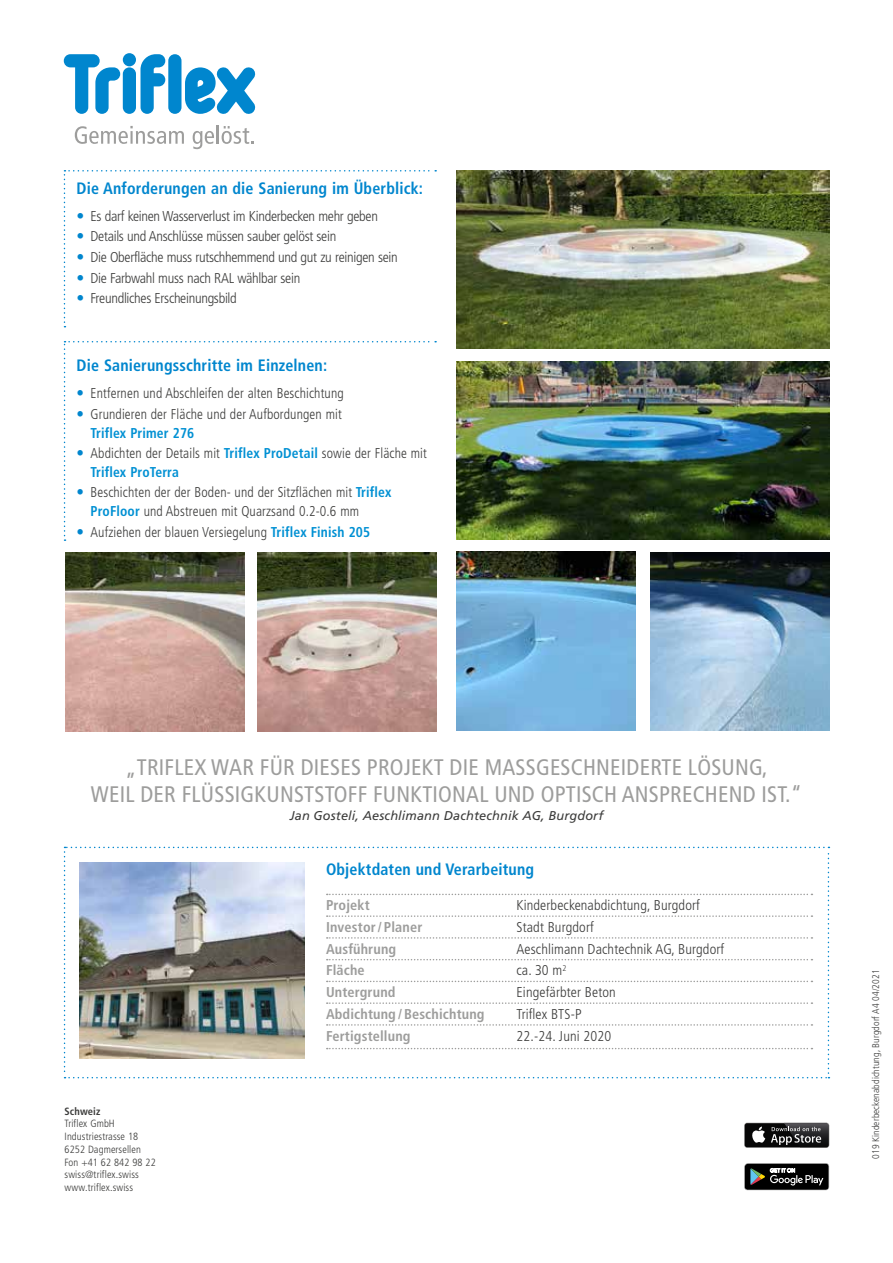
<style>
.page{position:relative;width:893px;height:1263px;background:#fff}
.page>*{position:absolute;margin:0;border:0;box-sizing:border-box;transform-origin:0 0}
.t1{font:condensed 22.5px/27px "Frutiger LT Pro";letter-spacing:.01em;color:#9d9d9c;text-align:center}
.t2{font:700 condensed 16.5px "Frutiger LT Pro";letter-spacing:.01em;color:#0086ce}
.t3{font:300 condensed 14.25px/20.7px "Frutiger LT Pro";letter-spacing:.01em;color:#3c3c3b;scale:.96 1}
.t4{font:300 condensed 14.25px/20.7px "Frutiger LT Pro";letter-spacing:-.02em;color:#3c3c3b}
.t5{font:300 condensed 14.25px "Frutiger LT Pro";letter-spacing:.01em;color:#3c3c3b}
.t6{font:700 condensed 14.25px "Frutiger LT Pro";letter-spacing:.01em;color:#9d9d9c}
.t7{font:italic 12.75px "Frutiger LT Pro";letter-spacing:.01em;color:#3c3c3b}
.t8{font:300 condensed 10.5px/12.8px "Frutiger LT Pro";letter-spacing:.01em;color:#3c3c3b}
.t9{font:700 condensed 10.5px "Frutiger LT Pro";letter-spacing:.01em;color:#3c3c3b}
.t10{font:300 condensed 9.75px "Frutiger LT Pro";letter-spacing:.01em;color:#3c3c3b}
.s1{font-weight:700;color:#0090d3}
</style>
<div class="page">
<svg style="left:75px;top:126px;width:109px;height:18px"></svg>
<svg style="left:193px;top:125px;width:61px;height:24px"></svg>
<svg style="left:64px;top:54px;width:56px;height:60px"></svg>
<div style="left:123px;top:67px;width:13px;height:47px;background:#0086ce;border-radius:7px"></div>
<div style="left:123px;top:53px;width:13px;height:13px;background:#0086ce;border-radius:50%"></div>
<svg style="left:140px;top:54px;width:25px;height:60px"></svg>
<svg style="left:185px;top:67px;width:70px;height:47px"></svg>
<div style="left:168px;top:54px;width:13px;height:60px;background:#0086ce;border-radius:7px"></div>
<div style="left:744px;top:1123px;width:85px;height:25px;background:#575656;border-radius:3px"></div>
<div style="left:745px;top:1123px;width:84px;height:24px;background:#070707;border-radius:2px"></div>
<svg style="left:752px;top:1126px;width:13px;height:17px"></svg>
<img style="left:784px;top:1147px;width:44px;height:1px">
<img style="left:784px;top:1123px;width:45px;height:24px">
<svg style="left:771px;top:1127px;width:50px;height:18px"></svg>
<svg style="left:744px;top:1163px;width:85px;height:27px"></svg>
<svg style="left:64px;top:847px;width:765px;height:231px"></svg>
<img style="left:456px;top:170px;width:373px;height:178px">
<img style="left:79px;top:862px;width:225px;height:196px">
<img style="left:457px;top:361px;width:372px;height:178px">
<img style="left:457px;top:552px;width:178px;height:178px">
<img style="left:651px;top:552px;width:178px;height:179px">
<img style="left:65px;top:553px;width:179px;height:178px">
<img style="left:258px;top:553px;width:178px;height:178px">
<svg style="left:64px;top:341px;width:372px;height:200px"></svg>
<svg style="left:64px;top:170px;width:372px;height:157px"></svg>
<p class="t2" style="left:77px;top:178px;width:348px">Die Anforderungen an die Sanierung im Überblick:</p>
<p class="t4" style="left:91px;top:206px;width:309px">Es darf keinen Wasserverlust im Kinderbecken mehr geben Details und Anschlüsse müssen sauber gelöst sein<br>Die Oberfläche muss rutschhemmend und gut zu reinigen sein Die Farbwahl muss nach RAL wählbar sein<br>Freundliches Erscheinungsbild</p>
<p class="t2" style="left:77px;top:356px;width:252px">Die Sanierungsschritte im Einzelnen:</p>
<p class="t3" style="left:91px;top:383px;width:265px">Entfernen und Abschleifen der alten Beschichtung<br>Grundieren der Fläche und der Aufbordungen mit</p>
<p class="t3" style="left:91px;top:422px;width:352px"><span class="s1">Triflex Primer 276<br></span>Abdichten der Details mit <span class="s1">Triflex ProDetail</span> sowie der Fläche mit</p>
<p class="t3" style="left:91px;top:462px;width:315px"><span class="s1">Triflex ProTerra<br></span>Beschichten der der Boden- und der Sitzflächen mit <span class="s1">Triflex</span></p>
<p class="t3" style="left:91px;top:501px;width:293px"><span class="s1">ProFloor</span> und Abstreuen mit Quarzsand 0.2-0.6 mm<br>Aufziehen der blauen Versiegelung <span class="s1">Triflex Finish 205</span></p>
<h1 class="t1" style="left:91px;top:753px;width:712px">„TRIFLEX WAR FÜR DIESES PROJEKT DIE MASSGESCHNEIDERTE LÖSUNG,<br>WEIL DER FLÜSSIGKUNSTSTOFF FUNKTIONAL UND OPTISCH ANSPRECHEND IST.“</h1>
<p class="t7" style="left:290px;top:808px;width:315px">Jan Gosteli, Aeschlimann Dachtechnik AG, Burgdorf</p>
<p class="t9" style="left:65px;top:1105px;width:37px">Schweiz</p>
<p class="t8" style="left:65px;top:1117px;width:93px">Triflex GmbH<br>Industriestrasse 18<br>6252 Dagmersellen<br>Fon +41 62 842 98 22 swiss@triflex.swiss www.triflex.swiss</p>
<p class="t2" style="left:326px;top:859px;width:210px">Objektdaten und Verarbeitung</p>
<p class="t6" style="left:326px;top:897px;width:45px">Projekt</p>
<p class="t5" style="left:516px;top:897px;width:185px">Kinderbeckenabdichtung, Burgdorf</p>
<p class="t6" style="left:326px;top:918px;width:98px">Investor/ Planer</p>
<p class="t5" style="left:516px;top:919px;width:79px">Stadt Burgdorf</p>
<p class="t6" style="left:326px;top:940px;width:72px">Ausführung</p>
<p class="t5" style="left:516px;top:940px;width:209px">Aeschlimann Dachtechnik AG, Burgdorf</p>
<p class="t6" style="left:326px;top:962px;width:40px">Fläche</p>
<p class="t5" style="left:516px;top:962px;width:51px">ca. 30 m<sup>2</sup></p>
<p class="t6" style="left:326px;top:984px;width:71px">Untergrund</p>
<p class="t5" style="left:516px;top:984px;width:101px">Eingefärbter Beton</p>
<p class="t6" style="left:326px;top:1005px;width:160px">Abdichtung / Beschichtung</p>
<p class="t5" style="left:516px;top:1006px;width:67px">Triflex BTS-P</p>
<p class="t6" style="left:326px;top:1027px;width:86px">Fertigstellung</p>
<p class="t5" style="left:516px;top:1027px;width:96px">22.-24. Juni 2020</p>
<p class="t10" style="left:870px;top:1159px;width:191px;rotate:-90deg">019 Kinderbeckenabdichtung, Burgdorf A4 04/2021</p>
</div>
